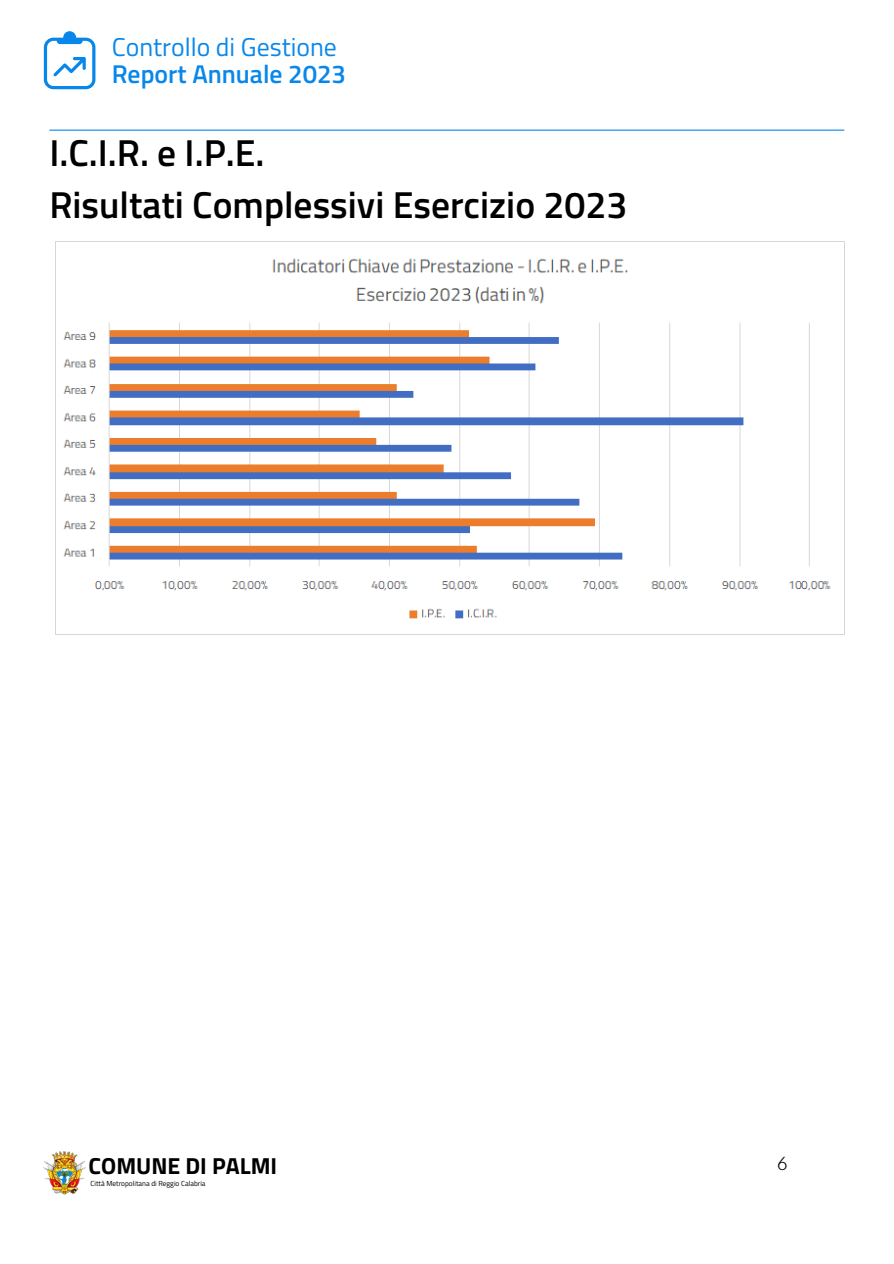
<style>
.page{position:relative;width:894px;height:1264px;background:#fff}
.page>*{position:absolute;margin:0;border:0;box-sizing:border-box;transform-origin:0 0}
.t1{font:600 37.5px/51.8px "Titillium Web";color:#000}
.t2{font:25.8px "Titillium Web";color:#0887eb}
.t3{font:600 25.8px "Titillium Web";color:#0887eb}
.t4{font:700 23.25px "Titillium Web";color:#000}
.t5{font:300 18px "Oxygen";color:#000}
.t6{font:7.2px "Titillium Web";color:#000}
</style>
<div class="page">
<img style="left:44px;top:1151px;width:41px;height:44px">
<svg style="left:44px;top:31px;width:51px;height:58px"></svg>
<hr style="left:49px;top:130px;width:795px;height:1px;background:#0887eb">
<img style="left:55px;top:242px;width:776px;height:392px">
<p class="t2" style="left:112px;top:27px;width:226px">Controllo di Gestione</p>
<h3 class="t3" style="left:112px;top:54px;width:236px">Report Annuale 2023</h3>
<p class="t1" style="left:49px;top:126px;width:579px">I.C.I.R. e I.P.E.<br>Risultati Complessivi Esercizio 2023</p>
<p class="t4" style="left:89px;top:1147px;width:190px">COMUNE DI PALMI</p>
<p class="t6" style="left:90px;top:1177px;width:117px">Città Metropolitana di Reggio Calabria</p>
<p class="t5" style="left:776px;top:1151px;width:12px">6</p>
</div>
